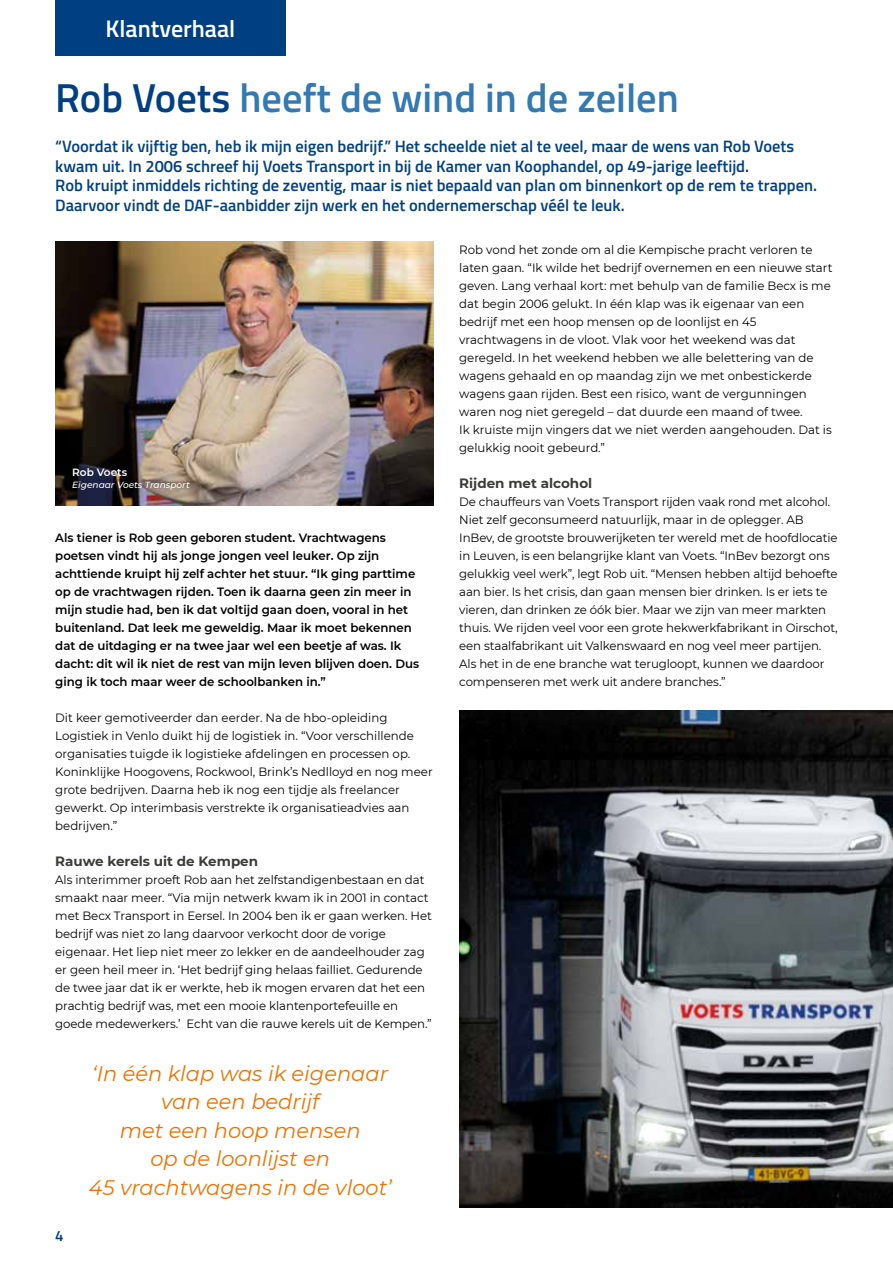
<style>
.page{position:relative;width:893px;height:1263px;background:#fff}
.page>*{position:absolute;margin:0;border:0;box-sizing:border-box;transform-origin:0 0}
.t1{font:600 40.5px "Titillium";color:#347ab0}
.t2{font:600 24px "Titillium";color:#fff}
.t3{font:italic 21px/28.5px "Montserrat";color:#ee7203;text-align:center}
.t4{font:600 16.5px/19.5px "Titillium";color:#004082}
.t5{font:600 15px "Titillium";color:#004082}
.t6{font:700 13.5px "Montserrat";color:#3c3c3b}
.t7{font:12px/18px "Montserrat";letter-spacing:-.005em;color:#000}
.t8{font:600 12px/18px "Montserrat";color:#000}
.t9{font:600 10.5px "Montserrat";color:#fff}
.t10{font:italic 500 9px "Montserrat";color:#fff}
.s1{color:#004082}
</style>
<div class="page">
<img style="left:459px;top:710px;width:434px;height:498px">
<div style="left:55px;top:0;width:231px;height:55px;background:#004082"></div>
<img style="left:55px;top:241px;width:379px;height:265px">
<h2 class="t2" style="left:105px;top:10px;width:131px">Klantverhaal</h2>
<h1 class="t1" style="left:55px;top:68px;width:625px"><span class="s1">Rob Voets</span> heeft de wind in de zeilen</h1>
<p class="t4" style="left:55px;top:136px;width:763px">“Voordat ik vijftig ben, heb ik mijn eigen bedrijf.” Het scheelde niet al te veel, maar de wens van Rob Voets kwam uit. In 2006 schreef hij Voets Transport in bij de Kamer van Koophandel, op 49-jarige leeftijd.<br>Rob kruipt inmiddels richting de zeventig, maar is niet bepaald van plan om binnenkort op de rem te trappen.<br>Daarvoor vindt de DAF-aanbidder zijn werk en het ondernemerschap véél te leuk.</p>
<p class="t9" style="left:72px;top:465px;width:56px">Rob Voets</p>
<p class="t10" style="left:72px;top:479px;width:119px">Eigenaar Voets Transport</p>
<p class="t8" style="left:55px;top:528px;width:365px">Als tiener is Rob geen geboren student. Vrachtwagens poetsen vindt hij als jonge jongen veel leuker. Op zijn achttiende kruipt hij zelf achter het stuur. “Ik ging parttime op de vrachtwagen rijden. Toen ik daarna geen zin meer in mijn studie had, ben ik dat voltijd gaan doen, vooral in het buitenland. Dat leek me geweldig. Maar ik moet bekennen dat de uitdaging er na twee jaar wel een beetje af was. Ik dacht: dit wil ik niet de rest van mijn leven blijven doen. Dus ging ik toch maar weer de schoolbanken in.”</p>
<p class="t7" style="left:55px;top:708px;width:379px">Dit keer gemotiveerder dan eerder. Na de hbo-opleiding Logistiek in Venlo duikt hij de logistiek in. “Voor verschillende organisaties tuigde ik logistieke afdelingen en processen op.<br>Koninklijke Hoogovens, Rockwool, Brink’s Nedlloyd en nog meer grote bedrijven. Daarna heb ik nog een tijdje als freelancer gewerkt. Op interimbasis verstrekte ik organisatieadvies aan bedrijven.”</p>
<p class="t6" style="left:55px;top:851px;width:204px">Rauwe kerels uit de Kempen</p>
<p class="t7" style="left:55px;top:870px;width:378px">Als interimmer proeft Rob aan het zelfstandigenbestaan en dat smaakt naar meer. “Via mijn netwerk kwam ik in 2001 in contact met Becx Transport in Eersel. In 2004 ben ik er gaan werken. Het bedrijf was niet zo lang daarvoor verkocht door de vorige eigenaar. Het liep niet meer zo lekker en de aandeelhouder zag er geen heil meer in. ‘Het bedrijf ging helaas failliet. Gedurende de twee jaar dat ik er werkte, heb ik mogen ervaren dat het een prachtig bedrijf was, met een mooie klantenportefeuille en goede medewerkers.’ Echt van die rauwe kerels uit de Kempen.”</p>
<p class="t5" style="left:55px;top:1224px;width:10px">4</p>
<h3 class="t3" style="left:89px;top:1058px;width:304px">‘In één klap was ik eigenaar van een bedrijf<br>met een hoop mensen<br>op de loonlijst en<br>45 vrachtwagens in de vloot’</h3>
<p class="t7" style="left:459px;top:240px;width:375px">Rob vond het zonde om al die Kempische pracht verloren te laten gaan. “Ik wilde het bedrijf overnemen en een nieuwe start geven. Lang verhaal kort: met behulp van de familie Becx is me dat begin 2006 gelukt. In één klap was ik eigenaar van een bedrijf met een hoop mensen op de loonlijst en 45 vrachtwagens in de vloot. Vlak voor het weekend was dat geregeld. In het weekend hebben we alle belettering van de wagens gehaald en op maandag zijn we met onbestickerde wagens gaan rijden. Best een risico, want de vergunningen waren nog niet geregeld – dat duurde een maand of twee.<br>Ik kruiste mijn vingers dat we niet werden aangehouden. Dat is gelukkig nooit gebeurd.”</p>
<p class="t6" style="left:459px;top:473px;width:135px">Rijden met alcohol</p>
<p class="t7" style="left:459px;top:492px;width:380px">De chauffeurs van Voets Transport rijden vaak rond met alcohol.<br>Niet zelf geconsumeerd natuurlijk, maar in de oplegger. AB InBev, de grootste brouwerijketen ter wereld met de hoofdlocatie in Leuven, is een belangrijke klant van Voets. “InBev bezorgt ons gelukkig veel werk”, legt Rob uit. “Mensen hebben altijd behoefte aan bier. Is het crisis, dan gaan mensen bier drinken. Is er iets te vieren, dan drinken ze óók bier. Maar we zijn van meer markten thuis. We rijden veel voor een grote hekwerkfabrikant in Oirschot, een staalfabrikant uit Valkenswaard en nog veel meer partijen.<br>Als het in de ene branche wat terugloopt, kunnen we daardoor compenseren met werk uit andere branches.”</p>
</div>
